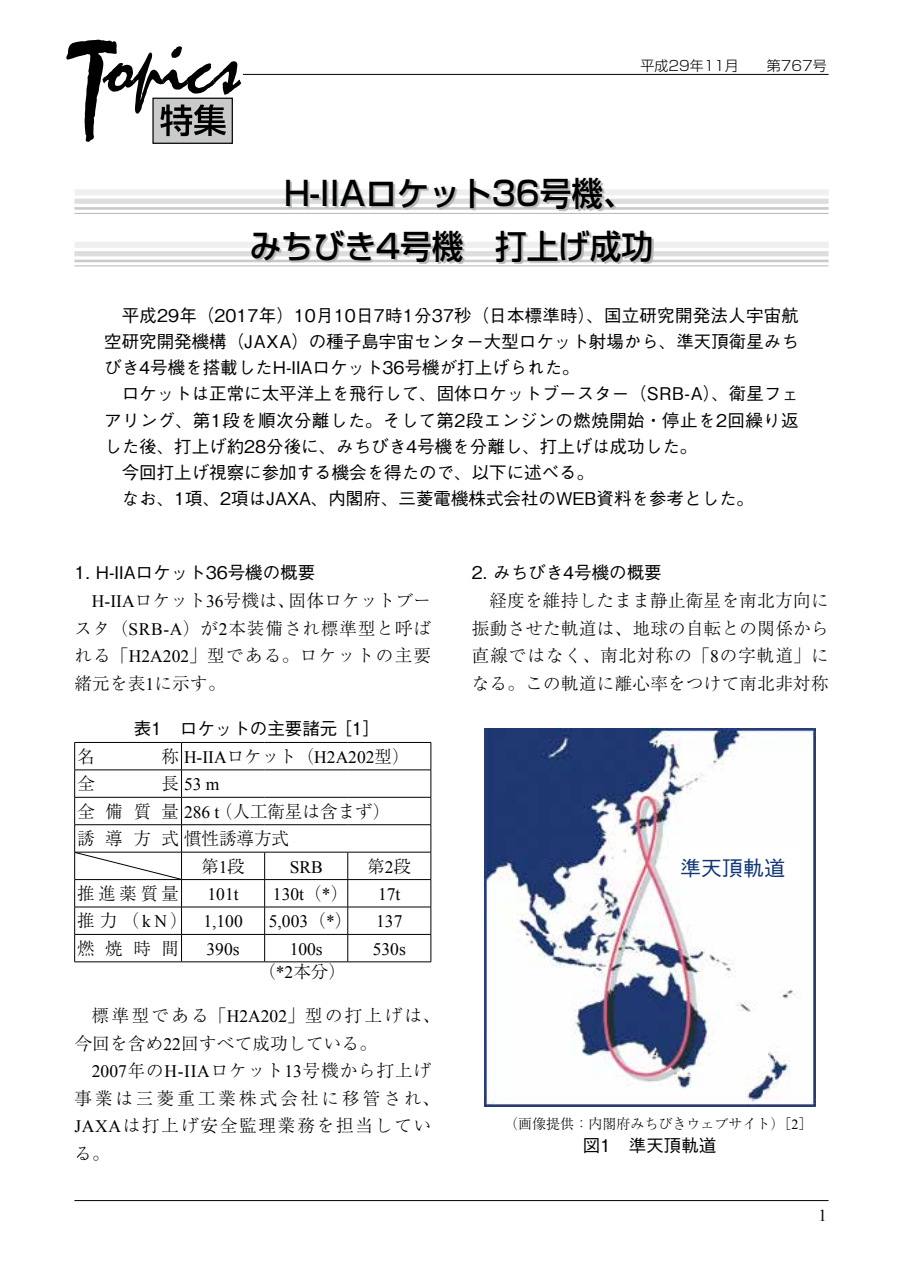
<style>
.page{position:relative;width:903px;height:1275px;background:#fff}
.page>*{position:absolute;margin:0;border:0;box-sizing:border-box;transform-origin:0 0}
.t1{font:500 33.25px/52.5px "Shin Go Pro";color:#000;text-align:center;scale:.95 1}
.t2{font:500 21px "Gothic BBB Pro";color:#103675}
.t3{font:500 17.5px/26.2px "Gothic BBB Pro";color:#000;text-align:justify}
.t4{font:300 17.5px/27.7px "Ryumin Pro";letter-spacing:.055em;color:#000;text-align:justify}
.t5{font:17.5px "Times New Roman";color:#000}
.t6{font:300 17.5px/27.7px "Ryumin Pro";letter-spacing:.11em;color:#000}
.t7{font:500 17.5px "Gothic BBB Pro";letter-spacing:.025em;color:#000}
.t8{font:300 17.5px/27.7px "Ryumin Pro";letter-spacing:.02em;color:#000}
.t9{font:300 17.5px "Ryumin Pro";color:#000}
.t10{font:16.62px "Times New Roman";color:#000}
.t11{font:300 14px "Ryumin Pro";color:#000}
.t12{font:300 14px "Shin Go Pro";color:#000}
.s1{font-family:"Times New Roman";font-weight:400}
.s2{font-family:"Ryumin Pro";font-weight:300}
</style>
<div class="page">
<hr style="left:74px;top:74px;width:754px;height:1px;background:#000">
<hr style="left:74px;top:1200px;width:754px;height:1px;background:#000">
<div style="left:64px;top:40px;width:179px;height:104px;background:#fff"></div>
<div style="left:152px;top:98px;width:81px;height:46px;border:1px solid #000"></div>
<svg style="left:66px;top:40px;width:175px;height:102px"></svg>
<hr style="left:74px;top:742px;width:108px;height:1px;background:#000">
<hr style="left:182px;top:742px;width:83px;height:1px;background:#000">
<hr style="left:265px;top:742px;width:83px;height:1px;background:#000">
<hr style="left:348px;top:742px;width:83px;height:1px;background:#000">
<hr style="left:182px;top:770px;width:83px;height:1px;background:#000">
<hr style="left:265px;top:770px;width:83px;height:1px;background:#000">
<hr style="left:348px;top:770px;width:83px;height:1px;background:#000">
<hr style="left:182px;top:797px;width:83px;height:1px;background:#000">
<hr style="left:265px;top:797px;width:83px;height:1px;background:#000">
<hr style="left:348px;top:797px;width:83px;height:1px;background:#000">
<hr style="left:182px;top:824px;width:83px;height:1px;background:#000">
<hr style="left:265px;top:824px;width:83px;height:1px;background:#000">
<hr style="left:348px;top:824px;width:83px;height:1px;background:#000">
<hr style="left:182px;top:852px;width:83px;height:1px;background:#000">
<hr style="left:265px;top:852px;width:83px;height:1px;background:#000">
<hr style="left:348px;top:852px;width:83px;height:1px;background:#000">
<hr style="left:182px;top:879px;width:83px;height:1px;background:#000">
<hr style="left:265px;top:879px;width:83px;height:1px;background:#000">
<hr style="left:348px;top:879px;width:83px;height:1px;background:#000">
<hr style="left:182px;top:907px;width:83px;height:1px;background:#000">
<hr style="left:265px;top:907px;width:83px;height:1px;background:#000">
<hr style="left:348px;top:907px;width:83px;height:1px;background:#000">
<hr style="left:182px;top:934px;width:83px;height:1px;background:#000">
<hr style="left:265px;top:934px;width:83px;height:1px;background:#000">
<svg style="left:264px;top:852px;width:1px;height:109px"></svg>
<hr style="left:348px;top:934px;width:83px;height:1px;background:#000">
<svg style="left:347px;top:852px;width:1px;height:109px"></svg>
<svg style="left:431px;top:743px;width:1px;height:219px"></svg>
<hr style="left:182px;top:961px;width:83px;height:1px;background:#000">
<hr style="left:265px;top:961px;width:83px;height:1px;background:#000">
<hr style="left:348px;top:961px;width:83px;height:1px;background:#000">
<svg style="left:74px;top:743px;width:108px;height:219px"></svg>
<div style="left:74px;top:251px;width:754px;height:5px;background:#dcdddd"></div>
<hr style="left:74px;top:260px;width:754px;height:2px;background:#c9caca">
<hr style="left:74px;top:265px;width:754px;height:1px;background:#b5b6b6">
<div style="left:74px;top:242px;width:754px;height:6px;background:#efefef"></div>
<div style="left:74px;top:199px;width:754px;height:5px;background:#dcdddd"></div>
<hr style="left:74px;top:207px;width:754px;height:3px;background:#c9caca">
<hr style="left:74px;top:213px;width:754px;height:1px;background:#b5b6b6">
<div style="left:74px;top:189px;width:754px;height:6px;background:#efefef"></div>
<svg style="left:254px;top:180px;width:400px;height:84px"></svg>
<img style="left:484px;top:728px;width:331px;height:379px">
<div style="left:680px;top:846px;width:122px;height:34px;background:#fff"></div>
<p class="t12" style="left:640px;top:54px;width:188px">平成29年11月　　第767号</p>
<h1 class="t1" style="left:250px;top:163px;width:426px">H-IIAロケット36号機、<br>みちびき4号機　打上げ成功</h1>
<p class="t3" style="left:104px;top:300px;width:696px;text-indent:17px">平成29年（2017年）10月10日7時1分37秒（日本標準時）、国立研究開発法人宇宙航空研究開発機構（JAXA）の種子島宇宙センター大型ロケット射場から、準天頂衛星みちびき4号機を搭載したH-IIAロケット36号機が打上げられた。</p>
<p class="t3" style="left:122px;top:378px;width:679px">ロケットは正常に太平洋上を飛行して、固体ロケットブースター（SRB-A）、衛星フェ</p>
<p class="t7" style="left:104px;top:406px;width:696px">アリング、第1段を順次分離した。そして第2段エンジンの燃焼開始・停止を2回繰り返</p>
<p class="t3" style="left:104px;top:431px;width:595px">した後、打上げ約28分後に、みちびき4号機を分離し、打上げは成功した。</p>
<p class="t3" style="left:122px;top:457px;width:474px">今回打上げ視察に参加する機会を得たので、以下に述べる。</p>
<p class="t3" style="left:122px;top:483px;width:634px">なお、1項、2項はJAXA、内閣府、三菱電機株式会社のWEB資料を参考とした。</p>
<p class="t3" style="left:74px;top:557px;width:242px">1. H-IIAロケット36号機の概要</p>
<p class="t4" style="left:74px;top:585px;width:358px;text-indent:18px"><span class="s1">H-IIA</span>ロケット<span class="s1">36</span>号機は、固体ロケットブースタ（<span class="s1">SRB-A</span>）が<span class="s1">2</span>本装備され標準型と呼ばれる「<span class="s1">H2A202</span>」型である。ロケットの主要緒元を表<span class="s1">1</span>に示す。</p>
<p class="t3" style="left:134px;top:713px;width:248px">表1　ロケットの主要諸元 ［1］</p>
<p class="t4" style="left:77px;top:741px;width:19px">名</p>
<p class="t5" style="left:162px;top:745px;width:249px"><span class="s2">称</span> H-IIA<span class="s2">ロケット（</span>H2A202<span class="s2">型）</span></p>
<p class="t4" style="left:77px;top:768px;width:19px">全</p>
<p class="t5" style="left:162px;top:773px;width:59px"><span class="s2">長</span> 53 m</p>
<p class="t9" style="left:77px;top:797px;width:314px">全 備 質 量 <span class="s1">286 t</span> （人工衛星は含まず）</p>
<p class="t9" style="left:77px;top:825px;width:213px">誘 導 方 式慣性誘導方式</p>
<p class="t4" style="left:201px;top:851px;width:45px">第<span class="s1">1</span>段</p>
<p class="t5" style="left:290px;top:855px;width:35px">SRB</p>
<p class="t4" style="left:367px;top:851px;width:46px">第<span class="s1">2</span>段</p>
<p class="t4" style="left:77px;top:878px;width:103px">推進薬質量</p>
<p class="t5" style="left:208px;top:882px;width:33px">101t</p>
<p class="t5" style="left:273px;top:882px;width:77px">130t<span class="s2">（</span>*<span class="s2">）</span></p>
<p class="t5" style="left:378px;top:882px;width:24px">17t</p>
<p class="t5" style="left:77px;top:910px;width:167px"><span class="s2">推力（</span>kN<span class="s2">）</span> 1,100</p>
<p class="t5" style="left:269px;top:910px;width:85px">5,003<span class="s2">（</span>*<span class="s2">）</span></p>
<p class="t5" style="left:376px;top:910px;width:28px">137</p>
<p class="t4" style="left:77px;top:933px;width:103px">燃焼時間</p>
<p class="t5" style="left:207px;top:937px;width:35px">390s</p>
<p class="t5" style="left:290px;top:937px;width:35px">100s</p>
<p class="t5" style="left:373px;top:937px;width:35px">530s</p>
<p class="t4" style="left:258px;top:956px;width:89px">（<span class="s1">*2</span>本分）</p>
<p class="t8" style="left:74px;top:1000px;width:367px;text-indent:18px">標準型である「<span class="s1">H2A202</span>」型の打上げは、今回を含め<span class="s1">22</span>回すべて成功している。</p>
<p class="t6" style="left:74px;top:1055px;width:367px;text-indent:17px"><span class="s1">2007</span>年の<span class="s1">H-IIA</span>ロケット<span class="s1">13</span>号機から打上げ事業は三菱重工業株式会社に移管され、<br><span class="s1">JAXA</span>は打上げ安全監理業務を担当している。</p>
<p class="t3" style="left:472px;top:557px;width:191px">2. みちびき4号機の概要</p>
<p class="t4" style="left:472px;top:585px;width:358px;text-indent:18px">経度を維持したまま静止衛星を南北方向に振動させた軌道は、地球の自転との関係から直線ではなく、南北対称の「<span class="s1">8</span>の字軌道」になる。この軌道に離心率をつけて南北非対称</p>
<p class="t2" style="left:680px;top:851px;width:106px">準天頂軌道</p>
<p class="t11" style="left:504px;top:1113px;width:309px">（画像提供：内閣府みちびきウェブサイト）［<span class="s1">2</span>］</p>
<p class="t3" style="left:583px;top:1130px;width:135px">図1　準天頂軌道</p>
<p class="t10" style="left:818px;top:1204px;width:10px">1</p>
</div>
